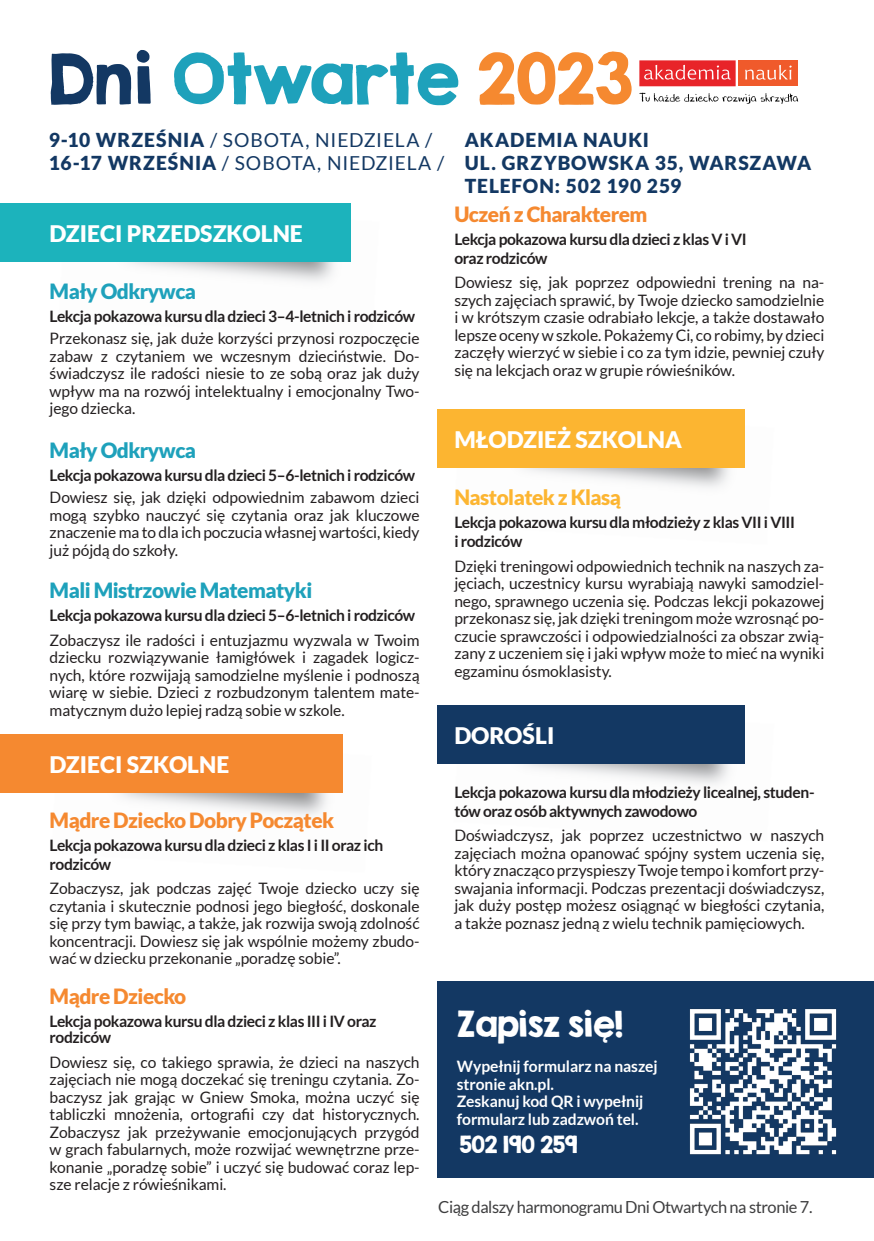
<style>
.page{position:relative;width:874px;height:1241px;background:#fff}
.page>*{position:absolute;margin:0;border:0;box-sizing:border-box;transform-origin:0 0}
.t1{font:63px "KG Second Chances Solid";color:#1ea1bb}
.TXT{font:31.5px "KG Second Chances Solid";letter-spacing:-.005em;color:#fff}
.TXT-2{font:900 22.75px "Lato";color:#fff}
.TXT-3{font:900 21px "Lato";letter-spacing:-.025em;color:#f58930}
.TXT-4{font:900 21px "Lato";letter-spacing:-.025em;color:#1ea1bb}
.TXT-5{font:900 21px "Lato";letter-spacing:-.025em;color:#fcb531}
.TXT-6{font:21px "KG Second Chances Solid";letter-spacing:-.005em;color:#fff}
.TXT-7{font:19.25px "Lato";letter-spacing:.045em;color:#133863}
.TXT-8{font:900 19.25px "Lato";letter-spacing:.045em;color:#133863}
.TXT-9{font:16.62px "Lato";letter-spacing:-.025em;color:#3e3e3f}
.TXT-10{font:15.75px/17.5px "Lato";letter-spacing:-.005em;color:#231f20;text-align:justify}
.TXT-11{font:700 15.75px/18.7px "Lato";letter-spacing:-.025em;color:#231f20}
.TXT-12{font:700 15.75px/17.5px "Lato";letter-spacing:-.005em;color:#fff}
.s1{color:#133863}
.s2{color:#f58930}
.s3{font-weight:900}
</style>
<div class="page">
<img style="left:58px;top:203px;width:293px;height:79px">
<img style="left:51px;top:736px;width:292px;height:80px">
<div style="left:437px;top:980px;width:436px;height:197px;background:#133863"></div>
<div style="left:0;top:203px;width:350px;height:58px;background:#1cb3bc"></div>
<div style="left:0;top:734px;width:342px;height:58px;background:#f58930"></div>
<img style="left:453px;top:409px;width:292px;height:79px">
<img style="left:453px;top:705px;width:292px;height:79px">
<div style="left:437px;top:408px;width:307px;height:59px;background:#fcb531"></div>
<div style="left:437px;top:705px;width:307px;height:58px;background:#133863"></div>
<img style="left:689px;top:1009px;width:148px;height:146px">
<div style="left:738px;top:60px;width:59px;height:26px;background:#f05a2b"></div>
<div style="left:639px;top:60px;width:96px;height:26px;background:#e82429"></div>
<svg style="left:644px;top:65px;width:86px;height:15px"></svg>
<svg style="left:745px;top:65px;width:46px;height:15px"></svg>
<svg style="left:639px;top:93px;width:158px;height:11px"></svg>
<p class="t1" style="left:49px;top:38px;width:584px"><span class="s1">Dni</span> Otwarte <span class="s2">2023</span></p>
<p class="TXT-7" style="left:49px;top:129px;width:385px"><span class="s3">9-10 WRZEŚNIA</span> / SOBOTA, NIEDZIELA /</p>
<p class="TXT-7" style="left:49px;top:152px;width:397px"><span class="s3">16-17 WRZEŚNIA</span> / SOBOTA, NIEDZIELA /</p>
<p class="TXT-2" style="left:50px;top:220px;width:254px">DZIECI PRZEDSZKOLNE</p>
<p class="TXT-4" style="left:50px;top:279px;width:148px">Mały Odkrywca</p>
<p class="TXT-11" style="left:50px;top:307px;width:367px">Lekcja pokazowa kursu dla dzieci 3–4-letnich i rodziców</p>
<p class="TXT-10" style="left:50px;top:329px;width:371px">Przekonasz się, jak duże korzyści przynosi rozpoczęcie zabaw z czytaniem we wczesnym dzieciństwie. Do&shy;świadczysz ile radości niesie to ze sobą oraz jak duży wpływ ma na rozwój intelektualny i emocjonalny Two&shy;jego dziecka.</p>
<p class="TXT-4" style="left:50px;top:438px;width:148px">Mały Odkrywca</p>
<p class="TXT-11" style="left:50px;top:465px;width:367px">Lekcja pokazowa kursu dla dzieci 5–6-letnich i rodziców</p>
<p class="TXT-10" style="left:50px;top:489px;width:371px">Dowiesz się, jak dzięki odpowiednim zabawom dzieci mogą szybko nauczyć się czytania oraz jak kluczowe znaczenie ma to dla ich poczucia własnej wartości, kiedy już pójdą do szkoły.</p>
<p class="TXT-4" style="left:50px;top:578px;width:264px">Mali Mistrzowie Matematyki</p>
<p class="TXT-11" style="left:50px;top:605px;width:367px">Lekcja pokazowa kursu dla dzieci 5–6-letnich i rodziców</p>
<p class="TXT-10" style="left:50px;top:631px;width:371px">Zobaczysz ile radości i entuzjazmu wyzwala w Twoim dziecku rozwiązywanie łamigłówek i zagadek logicz&shy;nych, które rozwijają samodzielne myślenie i podnoszą wiarę w siebie. Dzieci z rozbudzonym talentem mate&shy;matycznym dużo lepiej radzą sobie w szkole.</p>
<p class="TXT-2" style="left:50px;top:751px;width:181px">DZIECI SZKOLNE</p>
<p class="TXT-3" style="left:50px;top:807px;width:286px">Mądre Dziecko Dobry Początek</p>
<p class="TXT-11" style="left:50px;top:835px;width:335px">Lekcja pokazowa kursu dla dzieci z klas I i II oraz ich rodziców</p>
<p class="TXT-10" style="left:50px;top:879px;width:371px">Zobaczysz, jak podczas zajęć Twoje dziecko uczy się czytania i skutecznie podnosi jego biegłość, doskonale się przy tym bawiąc, a także, jak rozwija swoją zdolność koncentracji. Dowiesz się jak wspólnie możemy zbudo&shy;wać w dziecku przekonanie „poradzę sobie”.</p>
<p class="TXT-3" style="left:50px;top:983px;width:138px">Mądre Dziecko</p>
<p class="TXT-11" style="left:50px;top:1013px;width:328px;line-height:15.8px">Lekcja pokazowa kursu dla dzieci z klas III i IV oraz rodziców</p>
<p class="TXT-10" style="left:50px;top:1052px;width:371px">Dowiesz się, co takiego sprawia, że dzieci na naszych zajęciach nie mogą doczekać się treningu czytania. Zo&shy;baczysz jak grając w Gniew Smoka, można uczyć się tabliczki mnożenia, ortografii czy dat historycznych.<br>Zobaczysz jak przeżywanie emocjonujących przygód w grach fabularnych, może rozwijać wewnętrzne prze&shy;konanie „poradzę sobie” i uczyć się budować coraz lep&shy;sze relacje z rówieśnikami.</p>
<p class="TXT-8" style="left:464px;top:129px;width:186px">AKADEMIA NAUKI</p>
<p class="TXT-8" style="left:464px;top:152px;width:348px">UL. GRZYBOWSKA 35, WARSZAWA</p>
<p class="TXT-8" style="left:464px;top:174px;width:218px">TELEFON: 502 190 259</p>
<p class="TXT-3" style="left:454px;top:202px;width:194px">Uczeń z Charakterem</p>
<p class="TXT-11" style="left:454px;top:230px;width:294px">Lekcja pokazowa kursu dla dzieci z klas V i VI oraz rodziców</p>
<p class="TXT-10" style="left:454px;top:274px;width:371px">Dowiesz się, jak poprzez odpowiedni trening na na&shy;szych zajęciach sprawić, by Twoje dziecko samodzielnie i w krótszym czasie odrabiało lekcje, a także dostawało lepsze oceny w szkole. Pokażemy Ci, co robimy, by dzieci zaczęły wierzyć w siebie i co za tym idzie, pewniej czuły się na lekcjach oraz w grupie rówieśników.</p>
<p class="TXT-2" style="left:454px;top:426px;width:229px">MŁODZIEŻ SZKOLNA</p>
<p class="TXT-5" style="left:454px;top:485px;width:168px">Nastolatek z Klasą</p>
<p class="TXT-11" style="left:454px;top:512px;width:342px;line-height:19.2px">Lekcja pokazowa kursu dla młodzieży z klas VII i VIII i rodziców</p>
<p class="TXT-10" style="left:454px;top:557px;width:371px">Dzięki treningowi odpowiednich technik na naszych za&shy;jęciach, uczestnicy kursu wyrabiają nawyki samodziel&shy;nego, sprawnego uczenia się. Podczas lekcji pokazowej przekonasz się, jak dzięki treningom może wzrosnąć po&shy;czucie sprawczości i odpowiedzialności za obszar zwią&shy;zany z uczeniem się i jaki wpływ może to mieć na wyniki egzaminu ósmoklasisty.</p>
<p class="TXT-2" style="left:454px;top:722px;width:101px">DOROŚLI</p>
<p class="TXT-11" style="left:454px;top:782px;width:361px">Lekcja pokazowa kursu dla młodzieży licealnej, studen&shy;tów oraz osób aktywnych zawodowo</p>
<p class="TXT-10" style="left:454px;top:826px;width:371px">Doświadczysz, jak poprzez uczestnictwo w naszych zajęciach można opanować spójny system uczenia się, który znacząco przyspieszy Twoje tempo i komfort przy&shy;swajania informacji. Podczas prezentacji doświadczysz, jak duży postęp możesz osiągnąć w biegłości czytania, a także poznasz jedną z wielu technik pamięciowych.</p>
<p class="TXT" style="left:456px;top:1004px;width:167px">Zapisz się!</p>
<p class="TXT-12" style="left:456px;top:1057px;width:202px">Wypełnij formularz na naszej stronie akn.pl.<br>Zeskanuj kod QR i wypełnij formularz lub zadzwoń tel.</p>
<p class="TXT-6" style="left:459px;top:1130px;width:119px">502 190 259</p>
<p class="TXT-9" style="left:438px;top:1197px;width:375px">Ciąg dalszy harmonogramu Dni Otwartych na stronie 7.</p>
</div>
